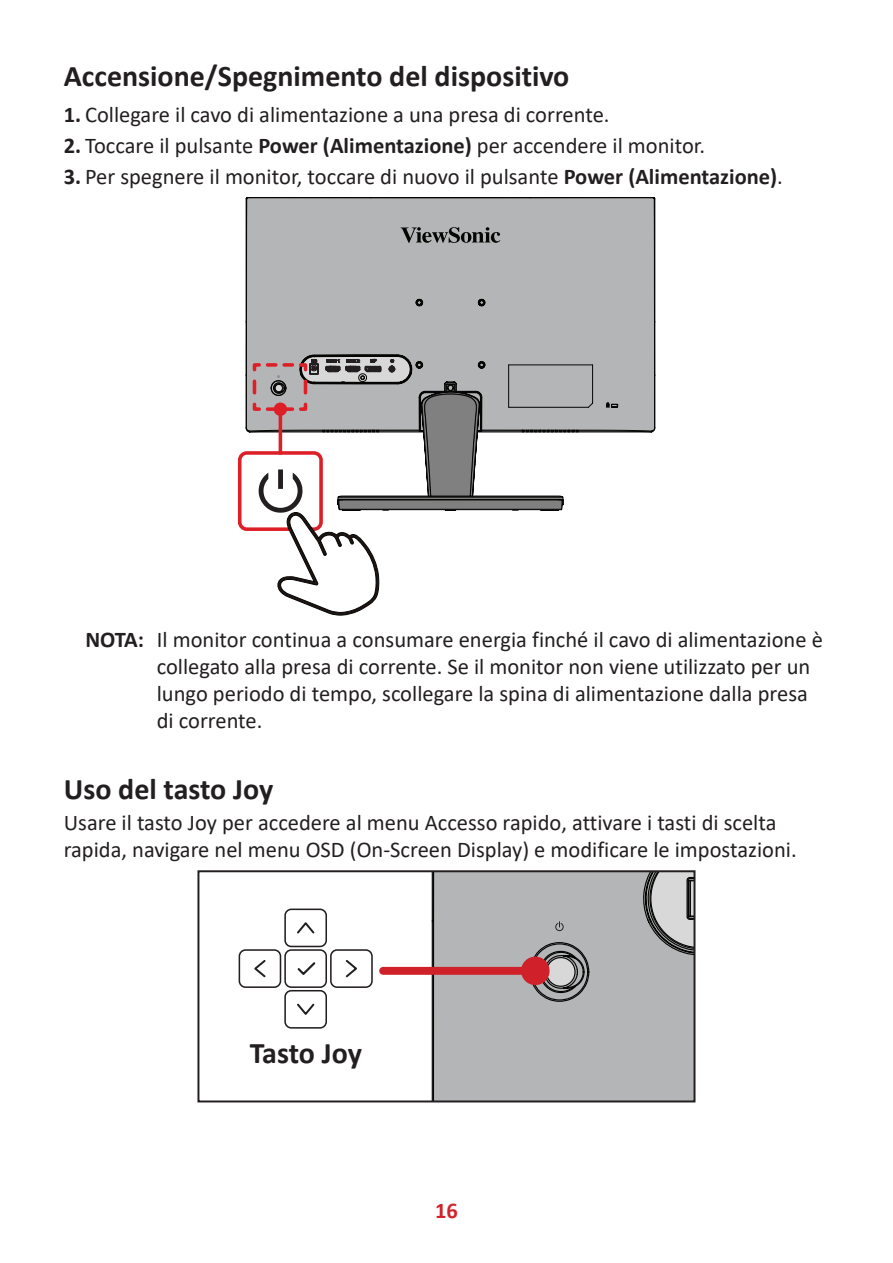
<style>
.page{position:relative;width:893px;height:1263px;background:#fff}
.page>*{position:absolute;margin:0;border:0;box-sizing:border-box;transform-origin:0 0}
.t1{font:700 30px "Calibri";color:#231f20}
.t2{font:22.5px/27px "Calibri";color:#231f20}
.t3{font:700 22.5px "Calibri";color:#d1232a}
.s1{font-weight:700}
</style>
<div class="page">
<div style="left:246px;top:197px;width:409px;height:236px;background:#b4b5b6"></div>
<svg style="left:401px;top:227px;width:99px;height:16px"></svg>
<div style="left:238px;top:451px;width:85px;height:80px;border:4px solid #dd1f28;border-radius:7px"></div>
<svg style="left:246px;top:355px;width:406px;height:260px"></svg>
<hr style="left:892px;top:1008px;width:1px;height:93px;background:#050504">
<svg style="left:432px;top:873px;width:12px;height:226px"></svg>
<div style="left:444px;top:873px;width:85px;height:226px;background:#b4b5b6"></div>
<svg style="left:529px;top:873px;width:163px;height:226px"></svg>
<div style="left:197px;top:870px;width:498px;height:232px;border:2px solid #231f20"></div>
<div style="left:383px;top:967px;width:152px;height:8px;background:#d02029"></div>
<div style="left:521px;top:956px;width:29px;height:29px;background:#d02029;border-radius:50%"></div>
<div style="left:284px;top:990px;width:43px;height:39px;border:2px solid #231f20;border-radius:6px"></div>
<svg style="left:297px;top:1003px;width:18px;height:12px"></svg>
<div style="left:284px;top:908px;width:43px;height:39px;border:2px solid #231f20;border-radius:6px"></div>
<svg style="left:297px;top:922px;width:18px;height:12px"></svg>
<div style="left:330px;top:949px;width:43px;height:39px;border:2px solid #231f20;border-radius:6px"></div>
<svg style="left:345px;top:960px;width:12px;height:18px"></svg>
<div style="left:239px;top:949px;width:42px;height:39px;border:2px solid #231f20;border-radius:6px"></div>
<svg style="left:254px;top:960px;width:12px;height:18px"></svg>
<div style="left:284px;top:949px;width:43px;height:39px;border:2px solid #231f20;border-radius:6px"></div>
<svg style="left:297px;top:962px;width:19px;height:13px"></svg>
<h1 class="t1" style="left:64px;top:55px;width:507px">Accensione/Spegnimento del dispositivo</h1>
<p class="t2" style="left:64px;top:100px;width:547px"><span class="s1">1.</span> Collegare il cavo di alimentazione a una presa di corrente.</p>
<p class="t2" style="left:64px;top:131px;width:643px"><span class="s1">2.</span> Toccare il pulsante <span class="s1">Power (Alimentazione)</span> per accendere il monitor.</p>
<p class="t2" style="left:64px;top:162px;width:721px"><span class="s1">3.</span> Per spegnere il monitor, toccare di nuovo il pulsante <span class="s1">Power (Alimentazione)</span>.</p>
<p class="t2" style="left:157px;top:625px;width:668px;text-indent:-71px"><span class="s1">NOTA:</span> Il monitor continua a consumare energia finché il cavo di alimentazione è collegato alla presa di corrente. Se il monitor non viene utilizzato per un lungo periodo di tempo, scollegare la spina di alimentazione dalla presa di corrente.</p>
<h1 class="t1" style="left:64px;top:768px;width:211px">Uso del tasto Joy</h1>
<p class="t2" style="left:64px;top:809px;width:734px">Usare il tasto Joy per accedere al menu Accesso rapido, attivare i tasti di scelta rapida, navigare nel menu OSD (On-Screen Display) e modificare le impostazioni.</p>
<h1 class="t1" style="left:250px;top:1032px;width:114px">Tasto Joy</h1>
<p class="t3" style="left:435px;top:1194px;width:24px">16</p>
</div>
